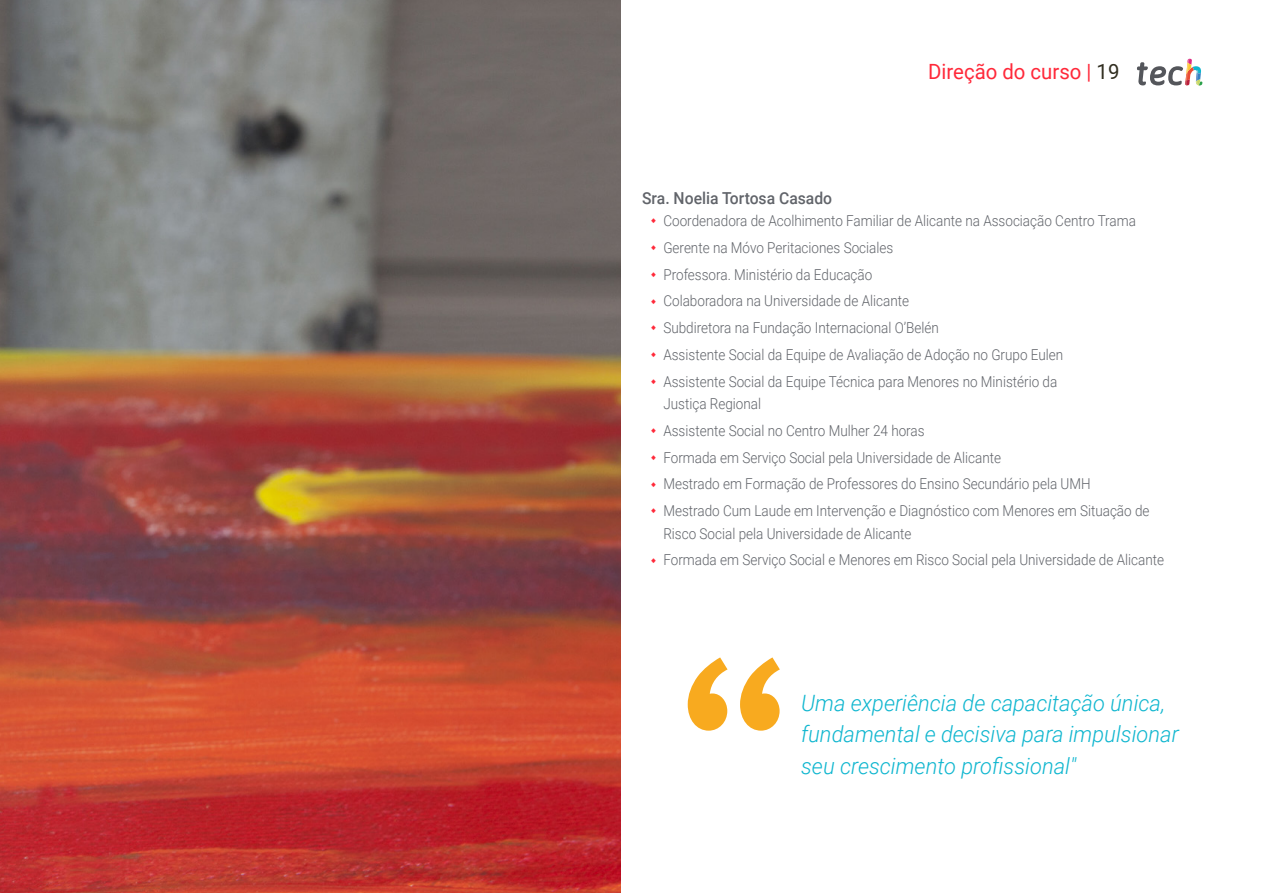
<style>
.page{position:relative;width:1263px;height:893px;background:#fff}
.page>*{position:absolute;margin:0;border:0;box-sizing:border-box;transform-origin:0 0}
.t1{font:italic 300 22.5px/31.5px "Roboto";color:#0fb6cf}
.t2{font:21px "Roboto";color:#ff293a}
.t3{font:500 16.5px "Roboto";color:#61646a;scale:.95 1}
.t4{font:300 15px/26.7px "Roboto";color:#61646a;scale:.9 1}
.s1{color:#312e20}
</style>
<div class="page">
<svg style="left:1137px;top:59px;width:65px;height:27px"></svg>
<img style="left:0;top:0;width:621px;height:893px">
<svg style="left:688px;top:657px;width:92px;height:74px"></svg>
<h2 class="t2" style="left:928px;top:57px;width:193px">Direção do curso | <span class="s1">19</span></h2>
<p class="t3" style="left:642px;top:186px;width:202px">Sra. Noelia Tortosa Casado</p>
<p class="t4" style="left:663px;top:207px;width:527px">Coordenadora de Acolhimento Familiar de Alicante na Associação Centro Trama Gerente na Móvo Peritaciones Sociales<br>Professora. Ministério da Educação<br>Colaboradora na Universidade de Alicante<br>Subdiretora na Fundação Internacional O’Belén<br>Assistente Social da Equipe de Avaliação de Adoção no Grupo Eulen<br>Assistente Social da Equipe Técnica para Menores no Ministério da</p>
<p class="t4" style="left:663px;top:390px;width:542px">Justiça Regional<br>Assistente Social no Centro Mulher 24 horas<br>Formada em Serviço Social pela Universidade de Alicante<br>Mestrado em Formação de Professores do Ensino Secundário pela UMH Mestrado Cum Laude em Intervenção e Diagnóstico com Menores em Situação de</p>
<p class="t4" style="left:663px;top:519px;width:558px">Risco Social pela Universidade de Alicante<br>Formada em Serviço Social e Menores em Risco Social pela Universidade de Alicante</p>
<h1 class="t1" style="left:801px;top:686px;width:379px">Uma experiência de capacitação única, fundamental e decisiva para impulsionar seu crescimento profissional"</h1>
</div>
